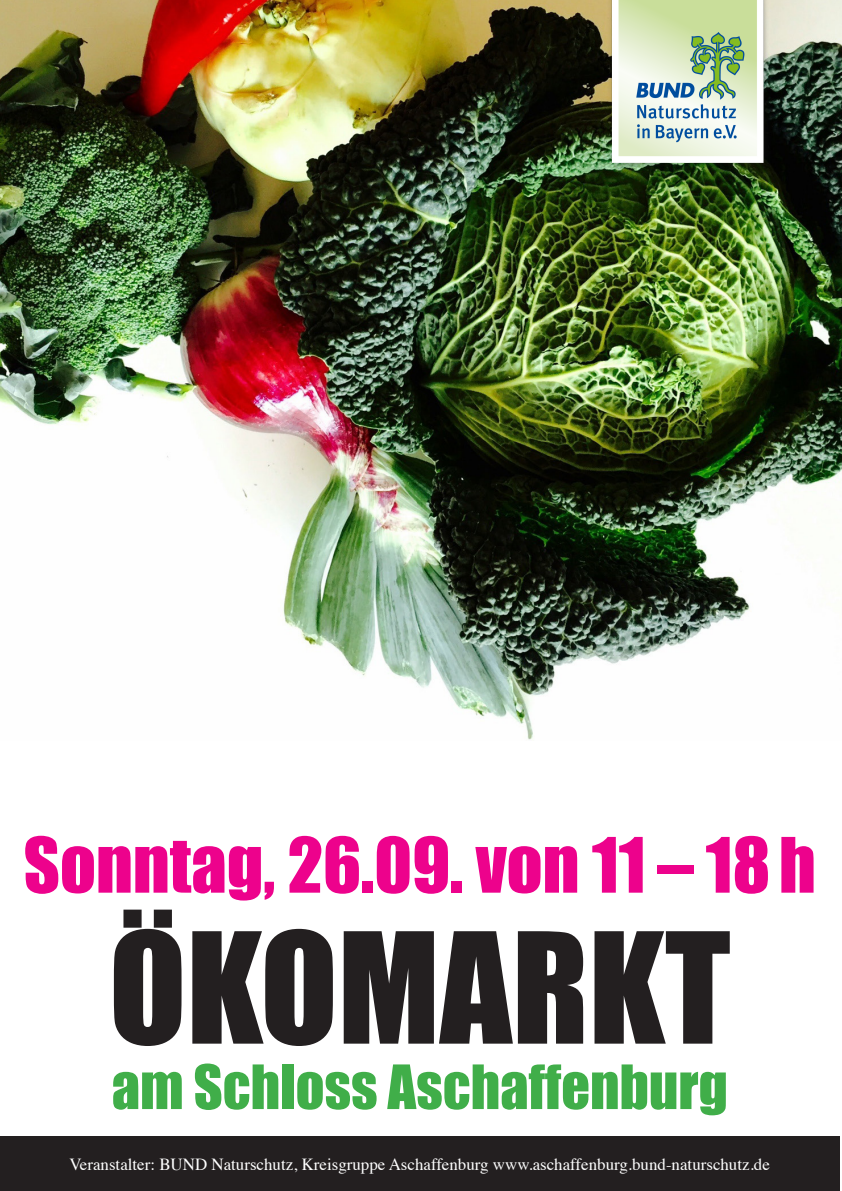
<style>
.page{position:relative;width:842px;height:1191px;background:#fff}
.page>*{position:absolute;margin:0;border:0;box-sizing:border-box;transform-origin:0 0}
.t1{font:142.2px "Impact";color:#231f20}
.t2{font:70.5px "Impact";color:#ed028c}
.t3{font:56.4px "Impact";color:#40ae49}
.t4{font:16.9px "Times";color:#fff}
</style>
<div class="page">
<img style="left:0;top:0;width:842px;height:740px">
<div style="left:0;top:1136px;width:839px;height:55px;background:#231f20"></div>
<img style="left:604px;top:0;width:171px;height:174px">
<p class="t2" style="left:24px;top:810px;width:794px">Sonntag, 26.09. von 11 – 18 h</p>
<p class="t1" style="left:109px;top:877px;width:623px">ÖKOMARKT</p>
<p class="t3" style="left:112px;top:1043px;width:618px">am Schloss Aschaffenburg</p>
<p class="t4" style="left:70px;top:1148px;width:702px">Veranstalter: BUND Naturschutz, Kreisgruppe Aschaffenburg www.aschaffenburg.bund-naturschutz.de</p>
</div>
